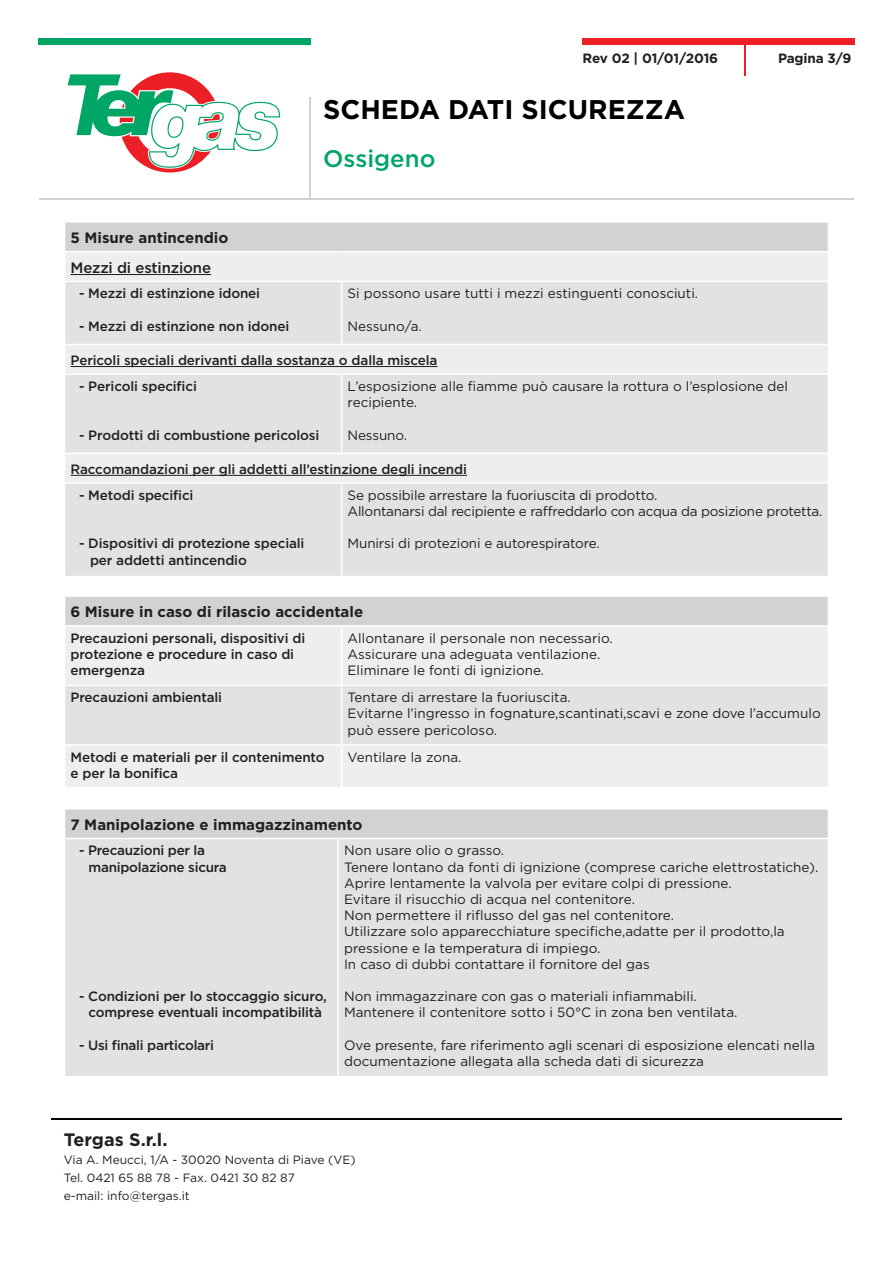
<style>
.page{position:relative;width:893px;height:1263px;background:#fff}
.page>*{position:absolute;margin:0;border:0;box-sizing:border-box;transform-origin:0 0}
.t1{font:700 27px "Gotham";color:#000}
.t2{font:500 24px "Gotham";color:#00a566}
.t3{font:700 18px "Gotham";color:#231f20}
.t4{font:700 15px "Gotham";color:#231f20}
.t5{font:500 15px "Gotham";letter-spacing:-.01em;color:#231f20}
.t6{font:13.5px/16.2px "Gotham";color:#231f20}
.t7{font:500 13.5px/16.2px "Gotham";letter-spacing:-.01em;color:#231f20}
.t8{font:13.5px "Gotham";letter-spacing:-.02em;color:#231f20}
.t9{font:700 13.5px "Gotham";letter-spacing:-.015em;color:#231f20}
.t10{font:12px "Gotham";color:#231f20}
</style>
<div class="page">
<div style="left:38px;top:38px;width:272px;height:7px;background:#00a566"></div>
<div style="left:583px;top:38px;width:272px;height:7px;background:#ee2026"></div>
<hr style="left:39px;top:198px;width:815px;height:2px;background:#d1d2d4">
<svg style="left:67px;top:72px;width:214px;height:101px"></svg>
<hr style="left:309px;top:98px;width:1px;height:102px;background:#d1d2d4">
<hr style="left:744px;top:41px;width:1px;height:34px;background:#ee2026">
<hr style="left:51px;top:1118px;width:791px;height:1px;background:#000">
<div style="left:65px;top:222px;width:763px;height:30px;background:#d1d2d4"></div>
<div style="left:65px;top:252px;width:763px;height:29px;background:#eeeeef"></div>
<div style="left:65px;top:282px;width:763px;height:62px;background:#e1e2e4"></div>
<div style="left:65px;top:344px;width:763px;height:30px;background:#eeeeef"></div>
<div style="left:65px;top:375px;width:763px;height:201px;background:#e1e2e4"></div>
<div style="left:65px;top:453px;width:763px;height:30px;background:#eeeeef"></div>
<hr style="left:64px;top:221px;width:278px;height:2px;background:#fff">
<hr style="left:342px;top:221px;width:487px;height:2px;background:#fff">
<hr style="left:64px;top:251px;width:278px;height:1px;background:#fff">
<hr style="left:342px;top:251px;width:487px;height:1px;background:#fff">
<hr style="left:341px;top:282px;width:1px;height:62px;background:#fff">
<hr style="left:64px;top:344px;width:278px;height:1px;background:#fff">
<hr style="left:342px;top:344px;width:487px;height:1px;background:#fff">
<hr style="left:64px;top:373px;width:278px;height:2px;background:#fff">
<hr style="left:342px;top:373px;width:487px;height:2px;background:#fff">
<hr style="left:341px;top:375px;width:1px;height:77px;background:#fff">
<hr style="left:64px;top:452px;width:278px;height:2px;background:#fff">
<hr style="left:342px;top:452px;width:487px;height:2px;background:#fff">
<hr style="left:64px;top:482px;width:278px;height:2px;background:#fff">
<hr style="left:342px;top:482px;width:487px;height:2px;background:#fff">
<hr style="left:341px;top:484px;width:1px;height:92px;background:#fff">
<hr style="left:71px;top:274px;width:140px;height:1px;background:#231f20">
<hr style="left:71px;top:366px;width:367px;height:1px;background:#231f20">
<hr style="left:71px;top:475px;width:396px;height:1px;background:#231f20">
<div style="left:65px;top:686px;width:763px;height:58px;background:#e1e2e4"></div>
<div style="left:65px;top:746px;width:763px;height:41px;background:#eeeeef"></div>
<svg style="left:65px;top:597px;width:763px;height:88px;background:#e4e4e6"></svg>
<hr style="left:64px;top:625px;width:278px;height:2px;background:#fff">
<hr style="left:342px;top:625px;width:487px;height:2px;background:#fff">
<hr style="left:341px;top:627px;width:1px;height:58px;background:#fff">
<hr style="left:341px;top:686px;width:1px;height:58px;background:#fff">
<hr style="left:341px;top:746px;width:1px;height:41px;background:#fff">
<div style="left:65px;top:809px;width:763px;height:29px;background:#d1d2d4"></div>
<div style="left:65px;top:839px;width:763px;height:237px;background:#e1e2e4"></div>
<hr style="left:337px;top:839px;width:2px;height:237px;background:#fff">
<p class="t9" style="left:583px;top:49px;width:137px">Rev 02 | 01/01/2016</p>
<p class="t9" style="left:778px;top:49px;width:75px">Pagina 3/9</p>
<p class="t1" style="left:323px;top:92px;width:363px">SCHEDA DATI SICUREZZA</p>
<p class="t2" style="left:323px;top:143px;width:114px">Ossigeno</p>
<p class="t4" style="left:71px;top:227px;width:159px">5 Misure antincendio</p>
<p class="t5" style="left:71px;top:257px;width:142px">Mezzi di estinzione</p>
<p class="t7" style="left:79px;top:285px;width:183px">- Mezzi di estinzione idonei</p>
<p class="t7" style="left:79px;top:318px;width:212px">- Mezzi di estinzione non idonei</p>
<p class="t6" style="left:348px;top:285px;width:352px">Si possono usare tutti i mezzi estinguenti conosciuti.</p>
<p class="t6" style="left:348px;top:317px;width:76px">Nessuno/a.</p>
<p class="t7" style="left:71px;top:352px;width:369px">Pericoli speciali derivanti dalla sostanza o dalla miscela</p>
<p class="t7" style="left:79px;top:378px;width:119px">- Pericoli specifici</p>
<p class="t7" style="left:79px;top:427px;width:242px">- Prodotti di combustione pericolosi</p>
<p class="t6" style="left:348px;top:378px;width:442px">L’esposizione alle fiamme può causare la rottura o l’esplosione del recipiente.</p>
<p class="t6" style="left:348px;top:426px;width:61px">Nessuno.</p>
<p class="t7" style="left:71px;top:460px;width:398px">Raccomandazioni per gli addetti all’estinzione degli incendi</p>
<p class="t7" style="left:79px;top:487px;width:116px">- Metodi specifici</p>
<p class="t7" style="left:79px;top:535px;width:227px">- Dispositivi di protezione speciali</p>
<p class="t7" style="left:90px;top:552px;width:158px">per addetti antincendio</p>
<p class="t6" style="left:348px;top:487px;width:311px">Se possibile arrestare la fuoriuscita di prodotto.</p>
<p class="t8" style="left:348px;top:503px;width:476px">Allontanarsi dal recipiente e raffreddarlo con acqua da posizione protetta.</p>
<p class="t6" style="left:348px;top:535px;width:254px">Munirsi di protezioni e autorespiratore.</p>
<p class="t4" style="left:71px;top:602px;width:294px">6 Misure in caso di rilascio accidentale</p>
<p class="t7" style="left:71px;top:630px;width:236px">Precauzioni personali, dispositivi di protezione e procedure in caso di emergenza</p>
<p class="t6" style="left:348px;top:629px;width:267px">Allontanare il personale non necessario.</p>
<p class="t6" style="left:348px;top:646px;width:254px">Assicurare una adeguata ventilazione.</p>
<p class="t6" style="left:348px;top:662px;width:198px">Eliminare le fonti di ignizione.</p>
<p class="t7" style="left:71px;top:689px;width:153px">Precauzioni ambientali</p>
<p class="t6" style="left:348px;top:689px;width:225px">Tentare di arrestare la fuoriuscita.</p>
<p class="t6" style="left:348px;top:705px;width:475px">Evitarne l’ingresso in fognature,scantinati,scavi e zone dove l’accumulo può essere pericoloso.</p>
<p class="t7" style="left:71px;top:749px;width:256px">Metodi e materiali per il contenimento</p>
<p class="t7" style="left:71px;top:765px;width:109px">e per la bonifica</p>
<p class="t6" style="left:348px;top:748px;width:115px">Ventilare la zona.</p>
<p class="t4" style="left:71px;top:814px;width:294px">7 Manipolazione e immagazzinamento</p>
<p class="t7" style="left:79px;top:842px;width:128px">- Precauzioni per la</p>
<p class="t7" style="left:89px;top:858px;width:140px">manipolazione sicura</p>
<p class="t6" style="left:344px;top:842px;width:162px">Non usare olio o grasso.</p>
<p class="t6" style="left:344px;top:858px;width:476px">Tenere lontano da fonti di ignizione (comprese cariche elettrostatiche).</p>
<p class="t6" style="left:344px;top:874px;width:389px">Aprire lentamente la valvola per evitare colpi di pressione.</p>
<p class="t6" style="left:344px;top:891px;width:292px">Evitare il risucchio di acqua nel contenitore.</p>
<p class="t6" style="left:344px;top:907px;width:331px">Non permettere il riflusso del gas nel contenitore.</p>
<p class="t6" style="left:344px;top:923px;width:442px">Utilizzare solo apparecchiature specifiche,adatte per il prodotto,la pressione e la temperatura di impiego.</p>
<p class="t6" style="left:344px;top:955px;width:307px">In caso di dubbi contattare il fornitore del gas</p>
<p class="t6" style="left:344px;top:988px;width:354px">Non immagazzinare con gas o materiali infiammabili.</p>
<p class="t6" style="left:344px;top:1004px;width:395px">Mantenere il contenitore sotto i 50°C in zona ben ventilata.</p>
<p class="t6" style="left:344px;top:1036px;width:472px">Ove presente, fare riferimento agli scenari di esposizione elencati nella</p>
<p class="t6" style="left:344px;top:1053px;width:361px">documentazione allegata alla scheda dati di sicurezza</p>
<p class="t7" style="left:79px;top:988px;width:249px">- Condizioni per lo stoccaggio sicuro,</p>
<p class="t7" style="left:89px;top:1004px;width:235px">comprese eventuali incompatibilità</p>
<p class="t7" style="left:79px;top:1037px;width:137px">- Usi finali particolari</p>
<p class="t3" style="left:64px;top:1127px;width:105px">Tergas S.r.l.</p>
<p class="t10" style="left:64px;top:1151px;width:293px">Via A. Meucci, 1/A - 30020 Noventa di Piave (VE)</p>
<p class="t10" style="left:64px;top:1169px;width:233px">Tel. 0421 65 88 78 - Fax. 0421 30 82 87</p>
<p class="t10" style="left:64px;top:1187px;width:127px">e-mail: info@tergas.it</p>
</div>
